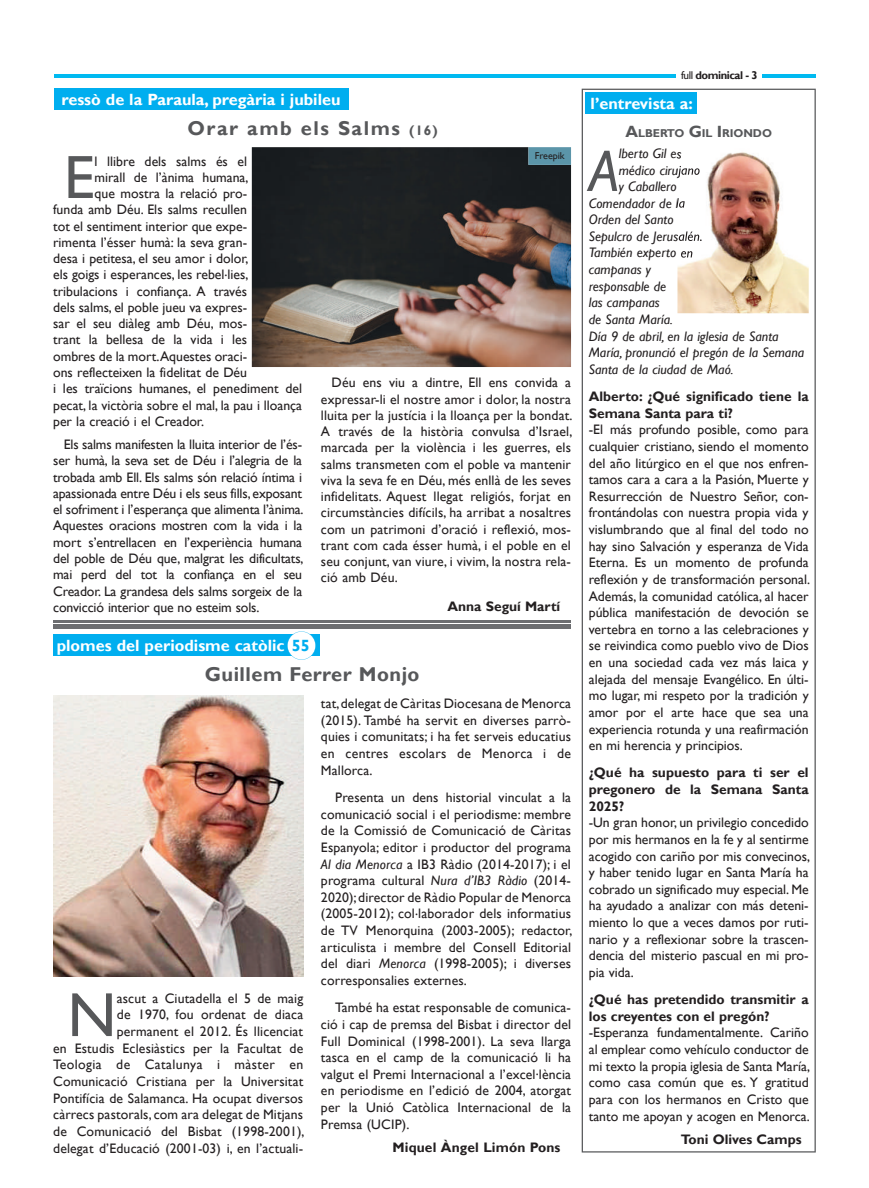
<style>
.page{position:relative;width:869px;height:1188px;background:#fff}
.page>*{position:absolute;margin:0;border:0;box-sizing:border-box;transform-origin:0 0}
.t1{font:62.5px "Gill Sans";color:#57585a}
.t2{font:61.38px "Gill Sans";color:#57585a}
.t3{font:italic 58.62px "Gill Sans";color:#57585a}
.t4{font:700 20px "Gill Sans";letter-spacing:.075em;color:#57585a}
.t5{font:700 20px "Gill Sans";letter-spacing:.025em;color:#57585a}
.t6{font:700 16.25px "Gill Sans";color:#fff}
.t7{font:13.75px/16.6px "Gill Sans";color:#231f20;text-align:justify}
.t8{font:italic 13.75px "Gill Sans";color:#231f20}
.t9{font:700 13.75px/16.6px "Gill Sans";color:#231f20}
.t10{font:700 11.38px "Gill Sans";letter-spacing:-.005em;color:#57585a}
.t11{font:700 11.25px "Gill Sans";letter-spacing:-.04em;color:#231f20}
.t12{font:10px "Gill Sans";color:#231f20}
.s1{font-size:13.75px}
.s2{color:#00aeef}
.s3{font-style:italic}
.s4{font-weight:400}
.s5{font-size:16.25px}
</style>
<div class="page">
<svg style="left:581px;top:89px;width:234px;height:1063px"></svg>
<svg style="left:621px;top:122px;width:93px;height:18px"></svg>
<svg style="left:720px;top:125px;width:54px;height:15px"></svg>
<img style="left:677px;top:149px;width:131px;height:164px">
<svg style="left:677px;top:149px;width:4px;height:10px"></svg>
<img style="left:677px;top:165px;width:22px;height:13px">
<svg style="left:677px;top:198px;width:7px;height:10px"></svg>
<img style="left:677px;top:231px;width:24px;height:13px">
<img style="left:677px;top:248px;width:15px;height:12px">
<div style="left:585px;top:92px;width:111px;height:21px;background:#00aeef"></div>
<hr style="left:53px;top:620px;width:517px;height:2px;background:#6c6d70">
<hr style="left:53px;top:623px;width:517px;height:2px;background:#6c6d70">
<hr style="left:53px;top:626px;width:517px;height:2px;background:#6c6d70">
<hr style="left:54px;top:74px;width:760px;height:4px;background:#00baf1">
<div style="left:676px;top:71px;width:85px;height:9px;background:#fff"></div>
<img style="left:53px;top:695px;width:250px;height:281px">
<div style="left:53px;top:634px;width:266px;height:21px;background:#00aeef"></div>
<svg style="left:287px;top:631px;width:28px;height:28px"></svg>
<div style="left:54px;top:89px;width:294px;height:21px;background:#00aeef"></div>
<img style="left:252px;top:147px;width:318px;height:220px">
<img style="left:528px;top:147px;width:42px;height:18px">
<p class="t6" style="left:61px;top:90px;width:280px">ressò de la Paraula, pregària i jubileu</p>
<h3 class="t4" style="left:187px;top:116px;width:252px">Orar amb els Salms <span class="s1">(16)</span></h3>
<h2 class="t2" style="left:64px;top:142px;width:32px">E</h2>
<p class="t7" style="left:94px;top:153px;width:154px">l llibre dels salms és el</p>
<p class="t12" style="left:534px;top:150px;width:32px">Freepik</p>
<p class="t7" style="left:94px;top:169px;width:155px">mirall de l’ànima humana,</p>
<p class="t7" style="left:94px;top:185px;width:154px">que mostra la relació pro-</p>
<p class="t7" style="left:53px;top:201px;width:195px">funda amb Déu. Els salms recullen</p>
<p class="t7" style="left:53px;top:218px;width:195px">tot el sentiment interior que expe-</p>
<p class="t7" style="left:53px;top:234px;width:195px">rimenta l’ésser humà: la seva gran-</p>
<p class="t7" style="left:53px;top:250px;width:197px">desa i petitesa, el seu amor i dolor,</p>
<p class="t7" style="left:53px;top:266px;width:197px">els goigs i esperances, les rebel.lies,</p>
<p class="t7" style="left:53px;top:283px;width:195px">tribulacions i confiança. A través</p>
<p class="t7" style="left:53px;top:299px;width:195px">dels salms, el poble jueu va expres-</p>
<p class="t7" style="left:53px;top:315px;width:195px">sar el seu diàleg amb Déu, mos-</p>
<p class="t7" style="left:53px;top:331px;width:195px">trant la bellesa de la vida i les</p>
<p class="t7" style="left:53px;top:348px;width:195px">ombres de la mort.Aquestes oraci-</p>
<p class="t7" style="left:53px;top:364px;width:195px">ons reflecteixen la fidelitat de Déu</p>
<p class="t7" style="left:53px;top:380px;width:250px">i les traïcions humanes, el penediment del</p>
<p class="t7" style="left:53px;top:396px;width:250px">pecat, la victòria sobre el mal, la pau i lloança</p>
<p class="t7" style="left:53px;top:413px;width:152px">per la creació i el Creador.</p>
<p class="t7" style="left:53px;top:436px;width:252px;line-height:16.2px;text-indent:11px">Els salms manifesten la lluita interior de l’és&shy;ser humà, la seva set de Déu i l’alegria de la trobada amb Ell. Els salms són relació íntima i apassionada entre Déu i els seus fills, exposant el sofriment i l’esperança que alimenta l’ànima.<br>Aquestes oracions mostren com la vida i la mort s’entrellacen en l’experiència humana del poble de Déu que, malgrat les dificultats, mai perd del tot la confiança en el seu Creador. La grandesa dels salms sorgeix de la convicció interior que no esteim sols.</p>
<p class="t7" style="left:321px;top:374px;width:253px;line-height:16.2px;text-indent:11px">Déu ens viu a dintre, Ell ens convida a expressar-li el nostre amor i dolor, la nostra lluita per la justícia i la lloança per la bondat.<br>A través de la història convulsa d’Israel, marcada per la violència i les guerres, els salms transmeten com el poble va mantenir viva la seva fe en Déu, més enllà de les seves infidelitats. Aquest llegat religiós, forjat en circumstàncies difícils, ha arribat a nosaltres com un patrimoni d’oració i reflexió, mos&shy;trant com cada ésser humà, i el poble en el seu conjunt, van viure, i vivim, la nostra rela&shy;ció amb Déu.</p>
<p class="t9" style="left:447px;top:598px;width:114px">Anna Seguí Martí</p>
<p class="t6" style="left:57px;top:635px;width:254px">plomes del periodisme catòlic <span class="s2">55</span></p>
<h3 class="t5" style="left:205px;top:661px;width:216px">Guillem Ferrer Monjo</h3>
<p class="t7" style="left:53px;top:989px;width:253px;text-align:right">ascut a Ciutadella el 5 de maig<br>de 1970, fou ordenat de diaca<br>permanent el 2012. És llicenciat<br>en Estudis Eclesiàstics per la Facultat de Teologia de Catalunya i màster en Comunicació Cristiana per la Universitat Pontifícia de Salamanca. Ha ocupat diversos càrrecs pastorals, com ara delegat de Mitjans de Comunicació del Bisbat (1998-2001), delegat d’Educació (2001-03) i, en l’actuali-</p>
<h1 class="t1" style="left:67px;top:978px;width:50px">N</h1>
<p class="t7" style="left:321px;top:695px;width:251px">tat, delegat de Càritas Diocesana de Menorca (2015). També ha servit en diverses parrò&shy;quies i comunitats; i ha fet serveis educatius en centres escolars de Menorca i de Mallorca.</p>
<p class="t7" style="left:321px;top:789px;width:253px;text-indent:14px">Presenta un dens historial vinculat a la comunicació social i el periodisme: membre de la Comissió de Comunicació de Càritas Espanyola; editor i productor del programa <span class="s3">Al dia Menorca</span> a IB3 Ràdio (2014-2017); i el programa cultural <span class="s3">Nura d’IB3 Ràdio</span> (2014- 2020); director de Ràdio Popular de Menorca (2005-2012); col.laborador dels informatius de TV Menorquina (2003-2005); redactor, articulista i membre del Consell Editorial del diari <span class="s3">Menorca</span> (1998-2005); i diverses corresponsalies externes.</p>
<p class="t7" style="left:321px;top:999px;width:251px;text-indent:14px">També ha estat responsable de comunica&shy;ció i cap de premsa del Bisbat i director del Full Dominical (1998-2001). La seva llarga tasca en el camp de la comunicació li ha valgut el Premi Internacional a l’excel.lència en periodisme en l’edició de 2004, atorgat per la Unió Catòlica Internacional de la Premsa (UCIP).</p>
<p class="t9" style="left:392px;top:1139px;width:169px">Miquel Àngel Limón Pons</p>
<p class="t11" style="left:680px;top:69px;width:78px"><span class="s4">full</span> dominical - 3</p>
<p class="t6" style="left:590px;top:94px;width:104px">l’entrevista a:</p>
<p class="t10" style="left:625px;top:126px;width:148px"><span class="s5">A</span>LBERTO <span class="s5">G</span>IL <span class="s5">I</span>RIONDO</p>
<h3 class="t3" style="left:588px;top:137px;width:32px">A</h3>
<p class="t8" style="left:618px;top:146px;width:64px">lberto Gil es</p>
<p class="t8" style="left:618px;top:162px;width:83px">médico cirujano</p>
<p class="t8" style="left:618px;top:178px;width:59px">y Caballero</p>
<p class="t8" style="left:588px;top:195px;width:98px">Comendador de la</p>
<p class="t8" style="left:588px;top:211px;width:86px">Orden del Santo</p>
<p class="t8" style="left:588px;top:228px;width:115px">Sepulcro de Jerusalén.</p>
<p class="t8" style="left:588px;top:245px;width:106px">También experto en</p>
<p class="t8" style="left:588px;top:261px;width:64px">campanas y</p>
<p class="t8" style="left:588px;top:278px;width:79px">responsable de</p>
<p class="t8" style="left:588px;top:294px;width:72px">las campanas</p>
<p class="t8" style="left:588px;top:311px;width:86px">de Santa María.</p>
<p class="t8" style="left:588px;top:328px;width:191px">Día 9 de abril, en la iglesia de Santa</p>
<p class="t8" style="left:588px;top:344px;width:217px">María, pronunció el pregón de la Semana</p>
<p class="t8" style="left:588px;top:361px;width:146px">Santa de la ciudad de Maó.</p>
<p class="t9" style="left:588px;top:388px;width:221px">Alberto: ¿Qué significado tiene la<br>Semana Santa para ti?</p>
<p class="t7" style="left:588px;top:421px;width:223px">-El más profundo posible, como para cualquier cristiano, siendo el momento del año litúrgico en el que nos enfren&shy;tamos cara a cara a la Pasión, Muerte y Resurrección de Nuestro Señor, con&shy;frontándolas con nuestra propia vida y vislumbrando que al final del todo no hay sino Salvación y esperanza de Vida Eterna. Es un momento de profunda reflexión y de transformación personal.<br>Además, la comunidad católica, al hacer pública manifestación de devoción se vertebra en torno a las celebraciones y se reivindica como pueblo vivo de Dios en una sociedad cada vez más laica y alejada del mensaje Evangélico. En últi&shy;mo lugar, mi respeto por la tradición y amor por el arte hace que sea una experiencia rotunda y una reafirmación en mi herencia y principios.</p>
<p class="t9" style="left:588px;top:764px;width:221px;text-align:justify">¿Qué ha supuesto para ti ser el pregonero de la Semana Santa 2025?</p>
<p class="t7" style="left:588px;top:814px;width:223px">-Un gran honor, un privilegio concedido por mis hermanos en la fe y al sentirme acogido con cariño por mis convecinos, y haber tenido lugar en Santa María ha cobrado un significado muy especial. Me ha ayudado a analizar con más deteni&shy;miento lo que a veces damos por ruti&shy;nario y a reflexionar sobre la trascen&shy;dencia del misterio pascual en mi pro&shy;pia vida.</p>
<p class="t9" style="left:588px;top:991px;width:221px">¿Qué has pretendido transmitir a los creyentes con el pregón?</p>
<p class="t7" style="left:588px;top:1024px;width:223px">-Esperanza fundamentalmente. Cariño al emplear como vehículo conductor de mi texto la propia iglesia de Santa María, como casa común que es. Y gratitud para con los hermanos en Cristo que tanto me apoyan y acogen en Menorca.</p>
<p class="t9" style="left:680px;top:1131px;width:122px">Toni Olives Camps</p>
</div>
